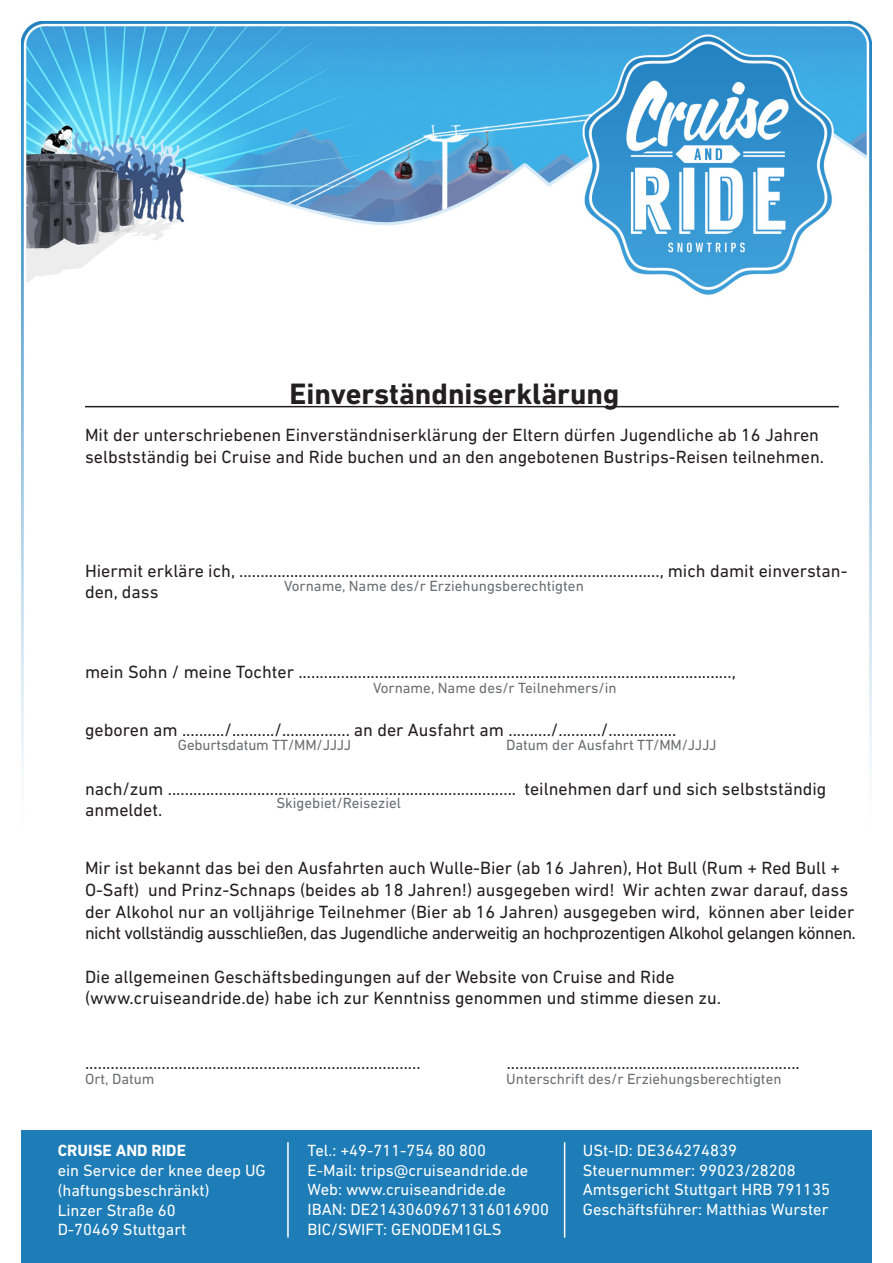
<style>
.page{position:relative;width:893px;height:1263px;background:#fff}
.page>*{position:absolute;margin:0;border:0;box-sizing:border-box;transform-origin:0 0}
.t1{font:700 30px "DIN Next LT Pro";color:#231f20}
.t2{font:18px/21.6px "DIN Next LT Pro";color:#231f20}
.t3{font:16.5px/19.8px "DIN Next LT Pro";color:#fff}
.t4{font:700 16.5px "DIN Next LT Pro";color:#fff}
.t5{font:15px "DIN Next LT Pro";color:#6c6d70}
</style>
<div class="page">
<img style="left:21px;top:21px;width:850px;height:756px">
<hr style="left:85px;top:406px;width:754px;height:1px;background:#231f20">
<div style="left:21px;top:1130px;width:851px;height:133px;background:#1e7db7"></div>
<hr style="left:287px;top:1142px;width:2px;height:95px;background:#fff">
<hr style="left:564px;top:1142px;width:1px;height:95px;background:#fff">
<p class="t1" style="left:290px;top:376px;width:331px">Einverständniserklärung</p>
<p class="t2" style="left:85px;top:424px;width:741px">Mit der unterschriebenen Einverständniserklärung der Eltern dürfen Jugendliche ab 16 Jahren selbstständig bei Cruise and Ride buchen und an den angebotenen Bustrips-Reisen teilnehmen.</p>
<p class="t2" style="left:85px;top:560px;width:764px">Hiermit erkläre ich, ..................................................................................................., mich damit einverstan&shy;den, dass</p>
<p class="t5" style="left:284px;top:577px;width:301px">Vorname, Name des/r Erziehungsberechtigten</p>
<p class="t2" style="left:85px;top:661px;width:652px">mein Sohn / meine Tochter ......................................................................................................,</p>
<p class="t5" style="left:373px;top:679px;width:245px">Vorname, Name des/r Teilnehmers/in</p>
<p class="t2" style="left:85px;top:719px;width:593px">geboren am ........../........../................ an der Ausfahrt am ........../........../................</p>
<p class="t5" style="left:178px;top:736px;width:175px">Geburtsdatum TT/MM/JJJJ</p>
<p class="t5" style="left:506px;top:736px;width:212px">Datum der Ausfahrt TT/MM/JJJJ</p>
<p class="t2" style="left:85px;top:777px;width:743px">nach/zum .................................................................................. teilnehmen darf und sich selbstständig anmeldet.</p>
<p class="t5" style="left:276px;top:794px;width:126px">Skigebiet/Reiseziel</p>
<p class="t2" style="left:85px;top:857px;width:772px">Mir ist bekannt das bei den Ausfahrten auch Wulle-Bier (ab 16 Jahren), Hot Bull (Rum + Red Bull + O-Saft) und Prinz-Schnaps (beides ab 18 Jahren!) ausgegeben wird! Wir achten zwar darauf, dass der Alkohol nur an volljährige Teilnehmer (Bier ab 16 Jahren) ausgegeben wird, können aber leider nicht vollständig ausschließen, das Jugendliche anderweitig an hochprozentigen Alkohol gelangen können.</p>
<p class="t2" style="left:85px;top:965px;width:591px">Die allgemeinen Geschäftsbedingungen auf der Website von Cruise and Ride</p>
<p class="t2" style="left:85px;top:987px;width:638px">(www.cruiseandride.de) habe ich zur Kenntniss genommen und stimme diesen zu.</p>
<p class="t2" style="left:85px;top:1052px;width:337px">...............................................................................</p>
<p class="t2" style="left:507px;top:1052px;width:295px">.....................................................................</p>
<p class="t5" style="left:85px;top:1070px;width:71px">Ort, Datum</p>
<p class="t5" style="left:506px;top:1070px;width:277px">Unterschrift des/r Erziehungsberechtigten</p>
<p class="t4" style="left:58px;top:1141px;width:130px">CRUISE AND RIDE</p>
<p class="t3" style="left:58px;top:1160px;width:210px">ein Service der knee deep UG</p>
<p class="t3" style="left:58px;top:1180px;width:153px">(haftungsbeschränkt)</p>
<p class="t3" style="left:58px;top:1200px;width:130px">Linzer Straße 60<br>D-70469 Stuttgart</p>
<p class="t3" style="left:308px;top:1140px;width:180px">Tel.: +49-711-754 80 800</p>
<p class="t3" style="left:308px;top:1160px;width:222px">E-Mail: trips@cruiseandride.de</p>
<p class="t3" style="left:308px;top:1180px;width:200px">Web: www.cruiseandride.de</p>
<p class="t3" style="left:308px;top:1199px;width:243px">IBAN: DE21430609671316016900</p>
<p class="t3" style="left:308px;top:1219px;width:195px">BIC/SWIFT: GENODEM1GLS</p>
<p class="t3" style="left:583px;top:1140px;width:156px">USt-ID: DE364274839</p>
<p class="t3" style="left:583px;top:1160px;width:214px">Steuernummer: 99023/28208</p>
<p class="t3" style="left:583px;top:1180px;width:249px">Amtsgericht Stuttgart HRB 791135</p>
<p class="t3" style="left:583px;top:1199px;width:247px">Geschäftsführer: Matthias Wurster</p>
</div>
